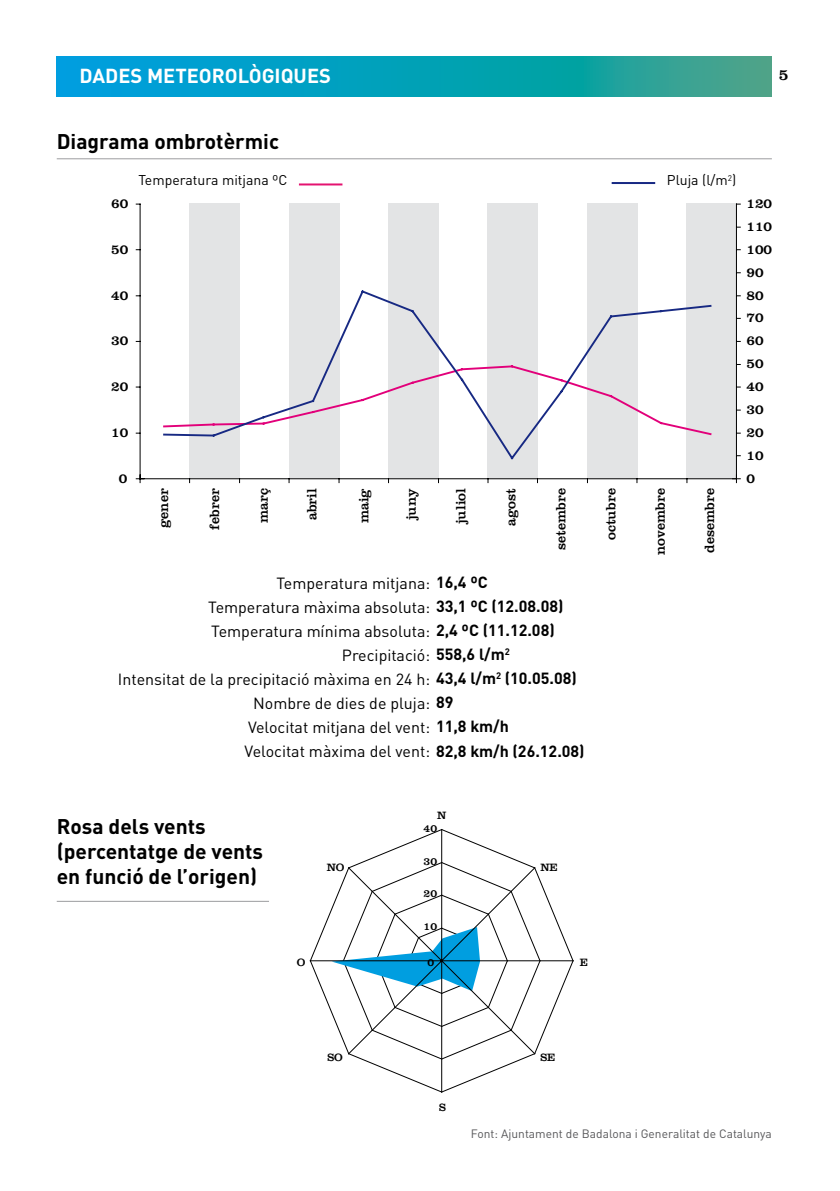
<style>
.page{position:relative;width:840px;height:1191px;background:#fff}
.page>*{position:absolute;margin:0;border:0;box-sizing:border-box;transform-origin:0 0}
.t1{font:700 21px/25.2px "DIN";color:#000}
.t2{font:700 20px "DIN";color:#fff}
.t3{font:16px "DIN";color:#000}
.t4{font:16px "Clarendon";color:#000}
.t5{font:14px "Clarendon";color:#000}
.t6{font:14px "DIN";color:#000}
.t7{font:12px "DIN";color:#58585a}
.t8{font:11px "Clarendon";color:#000}
.s1{font-weight:700}
</style>
<div class="page">
<hr style="left:57px;top:158px;width:714px;height:1px;background:#9c9d9f">
<svg style="left:57px;top:57px;width:714px;height:39px;background:#0da1b6"></svg>
<hr style="left:57px;top:901px;width:212px;height:1px;background:#9c9d9f">
<svg style="left:309px;top:829px;width:264px;height:263px"></svg>
<div style="left:189px;top:204px;width:50px;height:274px;background:#e3e4e5"></div>
<div style="left:289px;top:204px;width:50px;height:274px;background:#e3e4e5"></div>
<div style="left:387px;top:204px;width:51px;height:274px;background:#e3e4e5"></div>
<div style="left:487px;top:204px;width:50px;height:274px;background:#e3e4e5"></div>
<div style="left:586px;top:204px;width:51px;height:274px;background:#e3e4e5"></div>
<div style="left:685px;top:204px;width:51px;height:274px;background:#e3e4e5"></div>
<hr style="left:139px;top:204px;width:1px;height:275px;background:#000">
<hr style="left:140px;top:478px;width:596px;height:1px;background:#000">
<svg style="left:136px;top:475px;width:8px;height:7px"></svg>
<hr style="left:735px;top:204px;width:1px;height:275px;background:#000">
<svg style="left:732px;top:475px;width:7px;height:7px"></svg>
<svg style="left:163px;top:289px;width:549px;height:172px"></svg>
<hr style="left:299px;top:183px;width:43px;height:2px;background:#e41370">
<hr style="left:611px;top:182px;width:43px;height:2px;background:#172983">
<p class="t2" style="left:79px;top:63px;width:253px">DADES METEOROLÒGIQUES</p>
<p class="t4" style="left:778px;top:65px;width:11px">5</p>
<h1 class="t1" style="left:57px;top:128px;width:224px">Diagrama ombrotèrmic</h1>
<p class="t6" style="left:138px;top:171px;width:151px">Temperatura mitjana ºC</p>
<p class="t6" style="left:666px;top:171px;width:71px">Pluja (l/m<sup>2</sup>)</p>
<p class="t5" style="left:111px;top:195px;width:19px">60</p>
<p class="t5" style="left:746px;top:195px;width:27px">120</p>
<p class="t5" style="left:746px;top:218px;width:27px">110</p>
<p class="t5" style="left:111px;top:241px;width:19px">50</p>
<p class="t5" style="left:746px;top:241px;width:27px">100</p>
<p class="t5" style="left:746px;top:264px;width:19px">90</p>
<p class="t5" style="left:111px;top:287px;width:19px">40</p>
<p class="t5" style="left:746px;top:287px;width:19px">80</p>
<p class="t5" style="left:746px;top:309px;width:19px">70</p>
<p class="t5" style="left:111px;top:332px;width:19px">30</p>
<p class="t5" style="left:746px;top:332px;width:19px">60</p>
<p class="t5" style="left:746px;top:355px;width:19px">50</p>
<p class="t5" style="left:111px;top:378px;width:19px">20</p>
<p class="t5" style="left:746px;top:378px;width:19px">40</p>
<p class="t5" style="left:746px;top:401px;width:19px">30</p>
<p class="t5" style="left:111px;top:424px;width:19px">10</p>
<p class="t5" style="left:746px;top:424px;width:19px">20</p>
<p class="t5" style="left:746px;top:446px;width:19px">10</p>
<p class="t5" style="left:119px;top:470px;width:10px">0</p>
<p class="t5" style="left:746px;top:470px;width:10px">0</p>
<p class="t5" style="left:155px;top:528px;width:41px;rotate:-90deg">gener</p>
<p class="t5" style="left:206px;top:529px;width:43px;rotate:-90deg">febrer</p>
<p class="t5" style="left:255px;top:523px;width:36px;rotate:-90deg">març</p>
<p class="t5" style="left:303px;top:520px;width:33px;rotate:-90deg">abril</p>
<p class="t5" style="left:355px;top:523px;width:37px;rotate:-90deg">maig</p>
<p class="t5" style="left:403px;top:520px;width:33px;rotate:-90deg">juny</p>
<p class="t5" style="left:452px;top:524px;width:37px;rotate:-90deg">juliol</p>
<p class="t5" style="left:502px;top:526px;width:39px;rotate:-90deg">agost</p>
<p class="t5" style="left:552px;top:550px;width:63px;rotate:-90deg">setembre</p>
<p class="t5" style="left:602px;top:540px;width:53px;rotate:-90deg">octubre</p>
<p class="t5" style="left:651px;top:555px;width:68px;rotate:-90deg">novembre</p>
<p class="t5" style="left:701px;top:553px;width:66px;rotate:-90deg">desembre</p>
<p class="t3" style="left:276px;top:573px;width:213px">Temperatura mitjana: <span class="s1">16,4 ºC</span></p>
<p class="t3" style="left:208px;top:597px;width:356px">Temperatura màxima absoluta: <span class="s1">33,1 ºC (12.08.08)</span></p>
<p class="t3" style="left:211px;top:621px;width:345px">Temperatura mínima absoluta: <span class="s1">2,4 ºC (11.12.08)</span></p>
<p class="t3" style="left:342px;top:645px;width:169px">Precipitació: <span class="s1">558,6 l/m</span><sup>2</sup></p>
<p class="t3" style="left:118px;top:669px;width:460px">Intensitat de la precipitació màxima en 24 h: <span class="s1">43,4 l/m</span><sup>2</sup> <span class="s1">(10.05.08)</span></p>
<p class="t3" style="left:253px;top:693px;width:202px">Nombre de dies de pluja: <span class="s1">89</span></p>
<p class="t3" style="left:248px;top:717px;width:262px">Velocitat mitjana del vent: <span class="s1">11,8 km/h</span></p>
<p class="t3" style="left:244px;top:741px;width:341px">Velocitat màxima del vent: <span class="s1">82,8 km/h (26.12.08)</span></p>
<h1 class="t1" style="left:57px;top:812px;width:208px">Rosa dels vents (percentatge de vents en funció de l’origen)</h1>
<p class="t8" style="left:326px;top:860px;width:19px">NO</p>
<p class="t8" style="left:296px;top:956px;width:10px">O</p>
<p class="t8" style="left:437px;top:809px;width:11px">N</p>
<p class="t8" style="left:423px;top:821px;width:15px">40</p>
<p class="t8" style="left:423px;top:854px;width:15px">30</p>
<p class="t8" style="left:423px;top:887px;width:15px">20</p>
<p class="t8" style="left:423px;top:920px;width:15px">10</p>
<p class="t8" style="left:427px;top:956px;width:8px">0</p>
<p class="t8" style="left:540px;top:860px;width:19px">NE</p>
<p class="t8" style="left:579px;top:956px;width:9px">E</p>
<p class="t8" style="left:327px;top:1051px;width:17px">SO</p>
<p class="t8" style="left:439px;top:1101px;width:8px">S</p>
<p class="t8" style="left:540px;top:1051px;width:16px">SE</p>
<p class="t7" style="left:470px;top:1126px;width:302px">Font: Ajuntament de Badalona i Generalitat de Catalunya</p>
</div>
